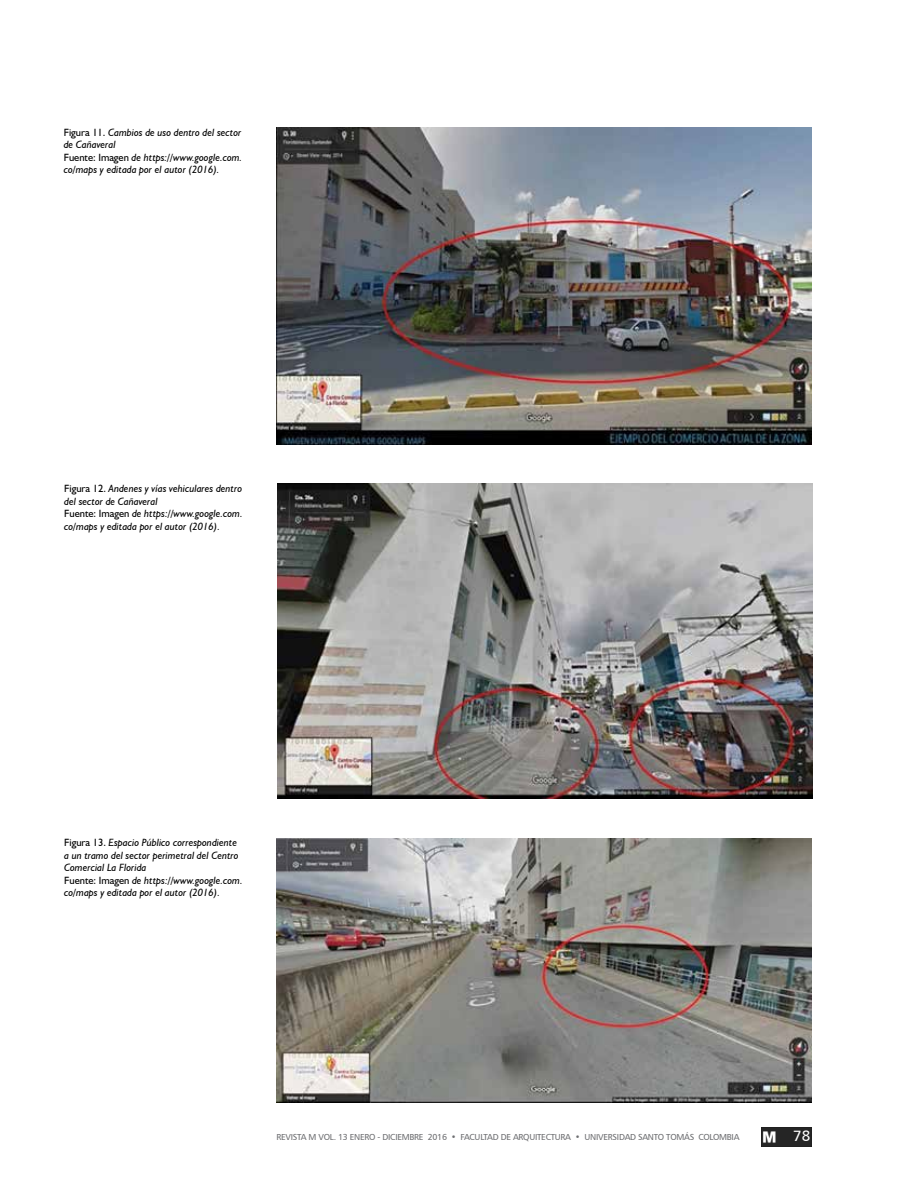
<style>
.page{position:relative;width:918px;height:1188px;background:#fff}
.page>*{position:absolute;margin:0;border:0;box-sizing:border-box;transform-origin:0 0}
.t1{font:15px "Humanist 777 BT Roman B";color:#fff}
.t2{font:italic 10.5px/12.6px "Humanist 521 BT";color:#000}
.t3{font:8.7px "Humanist 777 BT Roman B";letter-spacing:-.03em;color:#6d6e71}
.s1{font-style:normal}
</style>
<div class="page">
<img style="left:276px;top:128px;width:536px;height:317px">
<img style="left:277px;top:484px;width:536px;height:315px">
<img style="left:276px;top:838px;width:536px;height:265px">
<img style="left:761px;top:1127px;width:51px;height:20px">
<p class="t2" style="left:64px;top:125px;width:180px"><span class="s1">Figura 11.</span> Cambios de uso dentro del sector de Cañaveral<br><span class="s1">Fuente: Imagen</span> de https://www.google.com. co/maps y editada por el autor (2016).</p>
<p class="t2" style="left:64px;top:482px;width:180px"><span class="s1">Figura 12.</span> Andenes y vías vehiculares dentro del sector de Cañaveral<br><span class="s1">Fuente: Imagen</span> de https://www.google.com. co/maps y editada por el autor (2016).</p>
<p class="t2" style="left:64px;top:836px;width:180px"><span class="s1">Figura 13.</span> Espacio Público correspondiente a un tramo del sector perimetral del Centro Comercial La Florida<br><span class="s1">Fuente: Imagen</span> de https://www.google.com. co/maps y editada por el autor (2016).</p>
<p class="t3" style="left:276px;top:1132px;width:465px">REVISTA M VOL. 13 ENERO - DICIEMBRE 2016 • FACULTAD DE ARQUITECTURA • UNIVERSIDAD SANTO TOMÁS COLOMBIA</p>
<h1 class="t1" style="left:793px;top:1126px;width:19px">78</h1>
</div>
